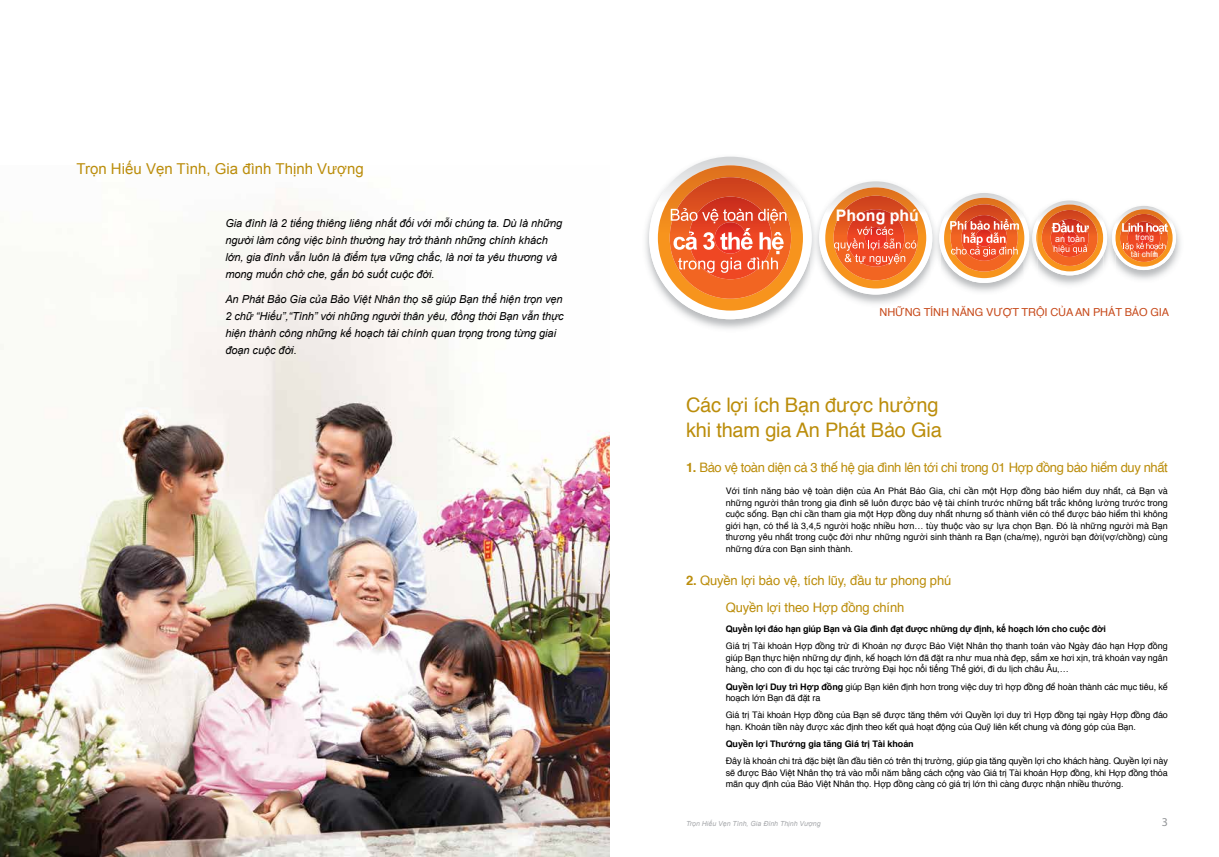
<style>
.page{position:relative;width:1219px;height:857px;background:#fff}
.page>*{position:absolute;margin:0;border:0;box-sizing:border-box;transform-origin:0 0}
.t1{font:20px/25.7px "Helvetica";letter-spacing:-.01em;color:#bb8d0b}
.t2{font:700 15.9px "Arial";color:#fff}
.t3{font:15px "Arial";color:#bb8d0b}
.t4{font:13px "Helvetica";letter-spacing:-.03em;color:#bb8d0b}
.t5{font:13px "Helvetica";letter-spacing:-.01em;color:#bb8d0b}
.t6{font:12px "Myriad Pro";color:#939598}
.t7{font:italic 11px/17px "Arial";letter-spacing:-.005em;color:#000}
.t8{font:11px "Helvetica";letter-spacing:-.01em;color:#c74a1b}
.t9{font:9px/11.5px "Helvetica";letter-spacing:-.01em;color:#000}
.t10{font:700 9px "Arial";letter-spacing:-.025em;color:#000}
.t11{font:9px "Arial";letter-spacing:-.01em;color:#000}
.t12{font:700 9px "Helvetica";letter-spacing:-.01em;color:#000}
.t13{font:9px "Arial";color:#fff}
.t14{font:8.1px/17.1px "Arial";color:#fff;text-align:center}
.t15{font:italic 7px "Arial";color:#a7a9ac}
.s1{font-weight:700}
.s2{font-family:"Helvetica"}
</style>
<div class="page">
<img style="left:0;top:199px;width:609px;height:657px">
<img style="left:645px;top:219px;width:125px;height:110px">
<img style="left:812px;top:221px;width:97px;height:83px">
<svg style="left:649px;top:156px;width:163px;height:163px"></svg>
<img style="left:1120px;top:227px;width:61px;height:53px">
<img style="left:1043px;top:227px;width:72px;height:58px">
<img style="left:1112px;top:223px;width:3px;height:30px">
<svg style="left:1115px;top:206px;width:61px;height:64px"></svg>
<svg style="left:1038px;top:200px;width:69px;height:75px"></svg>
<svg style="left:819px;top:181px;width:113px;height:113px"></svg>
<img style="left:1032px;top:218px;width:6px;height:39px">
<img style="left:1036px;top:228px;width:2px;height:20px">
<svg style="left:939px;top:193px;width:90px;height:90px"></svg>
<h3 class="t3" style="left:77px;top:159px;width:289px">Trọn Hiếu Vẹn Tình, Gia đình Thịnh Vượng</h3>
<p class="t7" style="left:225px;top:214px;width:338px">Gia đình là 2 tiếng thiêng liêng nhất đối với mỗi chúng ta. Dù là những người làm công việc bình thường hay trở thành những chính khách lớn, gia đình vẫn luôn là điểm tựa vững chắc, là nơi ta yêu thương và mong muốn chở che, gắn bó suốt cuộc đời.</p>
<p class="t7" style="left:225px;top:291px;width:340px">An Phát Bảo Gia của Bảo Việt Nhân thọ sẽ giúp Bạn thể hiện trọn vẹn 2 chữ “Hiếu”,“Tình” với những người thân yêu, đồng thời Bạn vẫn thực hiện thành công những kế hoạch tài chính quan trọng trong từng giai đoạn cuộc đời.</p>
<h2 class="t2" style="left:836px;top:205px;width:85px">Phong phú</h2>
<p class="t13" style="left:1055px;top:233px;width:32px">an toàn</p>
<p class="t14" style="left:1131px;top:229px;width:29px">trong tài chính</p>
<p class="t8" style="left:880px;top:303px;width:291px">NHỮNG TÍNH NĂNG VƯỢT TRỘI CỦA AN PHÁT BẢO GIA</p>
<h1 class="t1" style="left:686px;top:392px;width:257px">Các lợi ích Bạn được hưởng khi tham gia An Phát Bảo Gia</h1>
<h3 class="t4" style="left:686px;top:457px;width:483px"><span class="s1">1.</span> Bảo vệ toàn diện cả 3 thế hệ gia đình lên tới chỉ trong 01 Hợp đồng bảo hiểm duy nhất</h3>
<p class="t9" style="left:726px;top:485px;width:444px;text-align:justify">Với tính năng bảo vệ toàn diện của An Phát Bảo Gia, chỉ cần một Hợp đồng bảo hiểm duy nhất, cả Bạn và những người thân trong gia đình sẽ luôn được bảo vệ tài chính trước những bất trắc không lường trước trong cuộc sống. Bạn chỉ cần tham gia một Hợp đồng duy nhất nhưng số thành viên có thể được bảo hiểm thì không giới hạn, có thể là 3,4,5 người hoặc nhiều hơn… tùy thuộc vào sự lựa chọn Bạn. Đó là những người mà Bạn thương yêu nhất trong cuộc đời như những người sinh thành ra Bạn (cha/mẹ), người bạn đời(vợ/chồng) cùng những đứa con Bạn sinh thành.</p>
<h3 class="t5" style="left:686px;top:570px;width:267px"><span class="s1">2.</span> Quyền lợi bảo vệ, tích lũy, đầu tư phong phú</h3>
<h3 class="t5" style="left:726px;top:597px;width:180px">Quyền lợi theo Hợp đồng chính</h3>
<p class="t10" style="left:726px;top:622px;width:382px">Quyền lợi đáo hạn giúp Bạn và Gia đình đạt được những dự định, kế hoạch lớn cho cuộc đời</p>
<p class="t9" style="left:726px;top:640px;width:444px">Giá trị Tài khoản Hợp đồng trừ đi Khoản nợ được Bảo Việt Nhân thọ thanh toán vào Ngày đáo hạn Hợp đồng giúp Bạn thực hiện những dự định, kế hoạch lớn đã đặt ra như mua nhà đẹp, sắm xe hơi xịn, trả khoản vay ngân</p>
<p class="t11" style="left:726px;top:663px;width:344px"><span class="s2">hàng, cho con đi du học tại các trường Đại</span> học nổi tiếng Thế giới, đi du lịch châu Âu,…</p>
<p class="t9" style="left:726px;top:680px;width:444px"><span class="s1">Quyền lợi Duy trì Hợp đồng</span> giúp Bạn kiên định hơn trong việc duy trì hợp đồng để hoàn thành các mục tiêu, kế hoạch lớn Bạn đã đặt ra</p>
<p class="t9" style="left:726px;top:709px;width:444px">Giá trị Tài khoản Hợp đồng của Bạn sẽ được tăng thêm với Quyền lợi duy trì Hợp đồng tại ngày Hợp đồng đáo hạn. Khoản tiền này được xác định theo kết quả hoạt động của Quỹ liên kết chung và đóng góp của Bạn.</p>
<p class="t12" style="left:726px;top:736px;width:190px">Quyền lợi Thưởng gia tăng Giá trị Tài khoản</p>
<p class="t9" style="left:726px;top:755px;width:444px;text-align:justify">Đây là khoản chi trả đặc biệt lần đầu tiên có trên thị trường, giúp gia tăng quyền lợi cho khách hàng. Quyền lợi này sẽ được Bảo Việt Nhân thọ trả vào mỗi năm bằng cách cộng vào Giá trị Tài khoản Hợp đồng, khi Hợp đồng thỏa mãn quy định của Bảo Việt Nhân thọ. Hợp đồng càng có giá trị lớn thì càng được nhận nhiều thưởng.</p>
<p class="t15" style="left:686px;top:818px;width:136px">Trọn Hiếu Vẹn Tình, Gia Đình Thịnh Vượng</p>
<h3 class="t6" style="left:1162px;top:814px;width:8px">3</h3>
</div>
